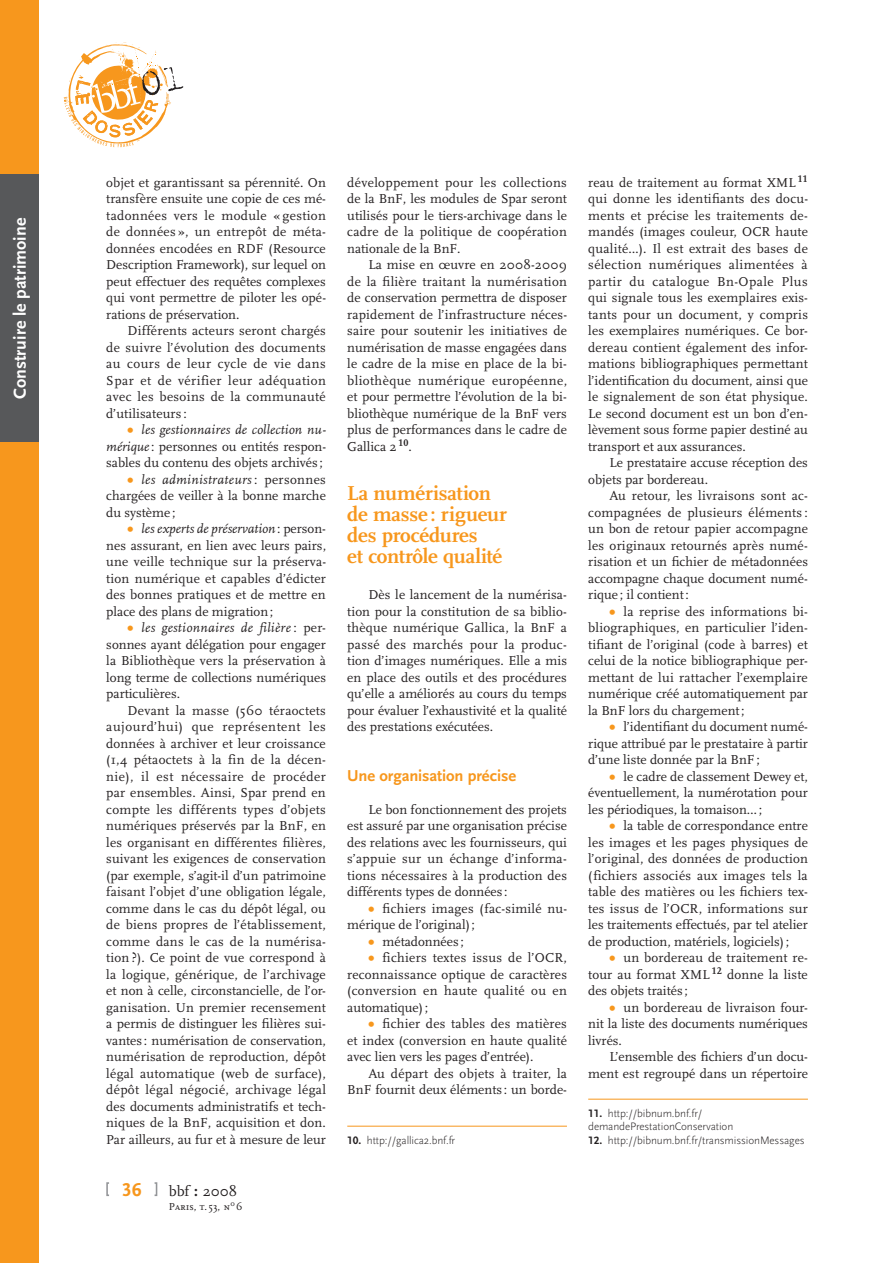
<style>
.page{position:relative;width:893px;height:1263px;background:#fff}
.page>*{position:absolute;margin:0;border:0;box-sizing:border-box;transform-origin:0 0}
.t1{font:700 21px/21px "Scala";letter-spacing:-.015em;color:#f7971d}
.t2{font:700 19.5px "Scala Sans LF";color:#f7971d}
.t3{font:700 18px "Scala Sans LF";color:#fff}
.t4{font:700 16.5px "Scala Sans";color:#f7971d}
.t5{font:15px "Scala";color:#231f20}
.t6{font:13.5px/16.5px "Scala";color:#231f20;text-align:justify}
.t7{font:13.5px/16.5px "Scala";letter-spacing:.02em;color:#231f20}
.t8{font:300 11.25px/13.5px "Scala Sans";letter-spacing:-.01em;color:#231f20}
.t9{font:10.5px "Scala Caps";color:#231f20}
.s1{font-family:"Scala Sans";font-weight:700;font-size:16.5px;color:#f7971d}
.s2{font-style:italic}
.s3{font-family:"Scala Sans";font-weight:700}
.s4{font-family:"Scala Sans LF";font-weight:700}
</style>
<div class="page">
<svg style="left:106px;top:1182px;width:3px;height:14px"></svg>
<svg style="left:155px;top:1182px;width:2px;height:14px"></svg>
<div style="left:0;top:0;width:38px;height:1263px;background:#f7971d"></div>
<svg style="left:64px;top:43px;width:119px;height:104px"></svg>
<div style="left:0;top:174px;width:38px;height:268px;background:#57585a"></div>
<hr style="left:588px;top:1099px;width:220px;height:1px;background:#f7971d">
<hr style="left:347px;top:1126px;width:220px;height:1px;background:#f7971d">
<h3 class="t3" style="left:10px;top:399px;width:182px;rotate:-90deg">Construire le patrimoine</h3>
<p class="t6" style="left:106px;top:174px;width:221px">objet et garantissant sa pérennité. On transfère ensuite une copie de ces mé&shy;tadonnées vers le module « gestion de données », un entrepôt de méta&shy;données encodées en RDF (Resource Description Framework), sur lequel on peut effectuer des requêtes complexes qui vont permettre de piloter les opé&shy;rations de préservation.</p>
<p class="t6" style="left:106px;top:323px;width:221px;text-indent:21px">Différents acteurs seront chargés de suivre l’évolution des documents au cours de leur cycle de vie dans Spar et de vérifier leur adéquation avec les besoins de la communauté d’utilisateurs :</p>
<p class="t6" style="left:106px;top:422px;width:221px;text-indent:21px"><span class="s1">•</span> <span class="s2">les gestionnaires de collection nu&shy;mérique</span>: personnes ou entités respon&shy;sables du contenu des objets archivés ;</p>
<p class="t6" style="left:106px;top:471px;width:221px;text-indent:21px"><span class="s1">•</span> <span class="s2">les administrateurs</span> : personnes chargées de veiller à la bonne marche du système ;</p>
<p class="t6" style="left:106px;top:521px;width:221px;text-indent:21px"><span class="s1">•</span> <span class="s2">les experts de préservation</span>: person&shy;nes assurant, en lien avec leurs pairs, une veille technique sur la préserva&shy;tion numérique et capables d’édicter des bonnes pratiques et de mettre en place des plans de migration;</p>
<p class="t6" style="left:106px;top:620px;width:221px;text-indent:21px"><span class="s1">•</span> <span class="s2">les gestionnaires de filière</span> : per&shy;sonnes ayant délégation pour engager la Bibliothèque vers la préservation à long terme de collections numériques particulières.</p>
<p class="t6" style="left:106px;top:702px;width:221px;text-indent:21px">Devant la masse (560 téraoctets aujourd’hui) que représentent les données à archiver et leur croissance (1,4 pétaoctets à la fin de la décen&shy;nie), il est nécessaire de procéder par ensembles. Ainsi, Spar prend en compte les différents types d’objets numériques préservés par la BnF, en les organisant en différentes filières, suivant les exigences de conservation (par exemple, s’agit-il d’un patrimoine faisant l’objet d’une obligation légale, comme dans le cas du dépôt légal, ou de biens propres de l’établissement, comme dans le cas de la numérisa&shy;tion ?). Ce point de vue correspond à la logique, générique, de l’archivage et non à celle, circonstancielle, de l’or&shy;ganisation. Un premier recensement a permis de distinguer les filières sui&shy;vantes : numérisation de conservation, numérisation de reproduction, dépôt légal automatique (web de surface), dépôt légal négocié, archivage légal des documents administratifs et tech&shy;niques de la BnF, acquisition et don.<br>Par ailleurs, au fur et à mesure de leur</p>
<h2 class="t2" style="left:122px;top:1179px;width:21px">36</h2>
<p class="t5" style="left:169px;top:1183px;width:70px">bbf <span class="s3">:</span> 2008</p>
<p class="t9" style="left:169px;top:1200px;width:75px">Paris, t. 53, n<sup>o</sup> 6</p>
<p class="t6" style="left:347px;top:174px;width:221px">développement pour les collections de la BnF, les modules de Spar seront utilisés pour le tiers-archivage dans le cadre de la politique de coopération nationale de la BnF.</p>
<p class="t6" style="left:347px;top:257px;width:221px;text-indent:21px">La mise en œuvre en 2008-2009 de la filière traitant la numérisation de conservation permettra de disposer rapidement de l’infrastructure néces&shy;saire pour soutenir les initiatives de numérisation de masse engagées dans le cadre de la mise en place de la bi&shy;bliothèque numérique européenne, et pour permettre l’évolution de la bi&shy;bliothèque numérique de la BnF vers plus de performances dans le cadre de Gallica 2 <sup>10</sup>.</p>
<h1 class="t1" style="left:347px;top:483px;width:161px">La numérisation de masse : rigueur des procédures<br>et contrôle qualité</h1>
<p class="t6" style="left:347px;top:587px;width:221px;text-indent:21px">Dès le lancement de la numérisa&shy;tion pour la constitution de sa biblio&shy;thèque numérique Gallica, la BnF a passé des marchés pour la produc&shy;tion d’images numériques. Elle a mis en place des outils et des procédures qu’elle a améliorés au cours du temps pour évaluer l’exhaustivité et la qualité des prestations exécutées.</p>
<p class="t4" style="left:347px;top:766px;width:170px">Une organisation précise</p>
<p class="t6" style="left:347px;top:801px;width:221px;text-indent:21px">Le bon fonctionnement des projets est assuré par une organisation précise des relations avec les fournisseurs, qui s’appuie sur un échange d’informa&shy;tions nécessaires à la production des différents types de données :</p>
<p class="t7" style="left:347px;top:900px;width:221px;text-indent:21px"><span class="s1">•</span> fichiers images (fac-similé nu&shy;mérique de l’original);</p>
<p class="t6" style="left:369px;top:933px;width:97px"><span class="s1">•</span> métadonnées ;</p>
<p class="t6" style="left:347px;top:950px;width:221px;text-indent:21px"><span class="s1">•</span> fichiers textes issus de l’OCR, reconnaissance optique de caractères (conversion en haute qualité ou en automatique);</p>
<p class="t6" style="left:347px;top:1016px;width:221px;text-indent:21px"><span class="s1">•</span> fichier des tables des matières et index (conversion en haute qualité avec lien vers les pages d’entrée).</p>
<p class="t6" style="left:347px;top:1065px;width:221px;text-align:right">Au départ des objets à traiter, la<br>BnF fournit deux éléments : un borde-</p>
<p class="t8" style="left:347px;top:1134px;width:109px"><span class="s4">10.</span> http://gallica2.bnf.fr</p>
<p class="t6" style="left:588px;top:174px;width:221px">reau de traitement au format XML <sup>11 </sup>qui donne les identifiants des docu&shy;ments et précise les traitements de&shy;mandés (images couleur, OCR haute qualité…). Il est extrait des bases de sélection numériques alimentées à partir du catalogue Bn-Opale Plus qui signale tous les exemplaires exis&shy;tants pour un document, y compris les exemplaires numériques. Ce bor&shy;dereau contient également des infor&shy;mations bibliographiques permettant l’identification du document, ainsi que le signalement de son état physique.<br>Le second document est un bon d’en&shy;lèvement sous forme papier destiné au transport et aux assurances.</p>
<p class="t6" style="left:588px;top:455px;width:221px;text-indent:21px">Le prestataire accuse réception des objets par bordereau.</p>
<p class="t6" style="left:588px;top:488px;width:221px;text-indent:21px">Au retour, les livraisons sont ac&shy;compagnées de plusieurs éléments : un bon de retour papier accompagne les originaux retournés après numé&shy;risation et un fichier de métadonnées accompagne chaque document numé&shy;rique ; il contient:</p>
<p class="t6" style="left:588px;top:603px;width:221px;text-indent:21px"><span class="s1">•</span> la reprise des informations bi&shy;bliographiques, en particulier l’iden&shy;tifiant de l’original (code à barres) et celui de la notice bibliographique per&shy;mettant de lui rattacher l’exemplaire numérique créé automatiquement par la BnF lors du chargement;</p>
<p class="t6" style="left:588px;top:719px;width:221px;text-indent:21px"><span class="s1">•</span> l’identifiant du document numé&shy;rique attribué par le prestataire à partir d’une liste donnée par la BnF;</p>
<p class="t6" style="left:588px;top:768px;width:221px;text-indent:21px"><span class="s1">•</span> le cadre de classement Dewey et, éventuellement, la numérotation pour les périodiques, la tomaison…;</p>
<p class="t6" style="left:588px;top:818px;width:221px;text-indent:21px"><span class="s1">•</span> la table de correspondance entre les images et les pages physiques de l’original, des données de production (fichiers associés aux images tels la table des matières ou les fichiers tex&shy;tes issus de l’OCR, informations sur les traitements effectués, par tel atelier de production, matériels, logiciels);</p>
<p class="t6" style="left:588px;top:950px;width:221px;text-indent:21px"><span class="s1">•</span> un bordereau de traitement re&shy;tour au format XML <sup>12</sup> donne la liste des objets traités ;</p>
<p class="t6" style="left:588px;top:999px;width:221px;text-indent:21px"><span class="s1">•</span> un bordereau de livraison four&shy;nit la liste des documents numériques livrés.</p>
<p class="t6" style="left:588px;top:1049px;width:221px;text-align:right">L’ensemble des fichiers d’un docu&shy;ment est regroupé dans un répertoire</p>
<p class="t8" style="left:588px;top:1107px;width:147px"><span class="s4">11.</span> http://bibnum.bnf.fr/ demandePrestationConservation</p>
<p class="t8" style="left:588px;top:1134px;width:218px"><span class="s4">12.</span> http://bibnum.bnf.fr/transmissionMessages</p>
</div>
